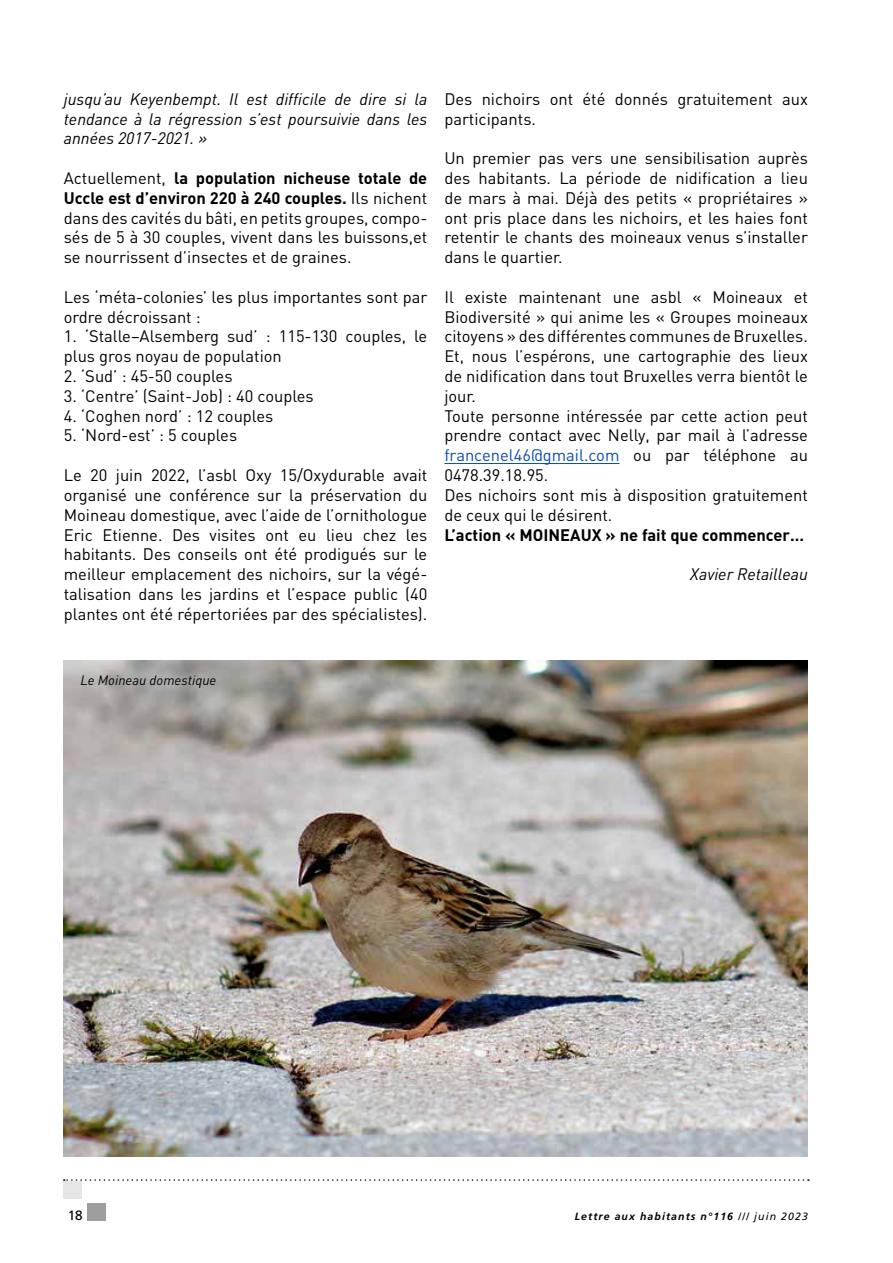
<style>
.page{position:relative;width:893px;height:1263px;background:#fff}
.page>*{position:absolute;margin:0;border:0;box-sizing:border-box;transform-origin:0 0}
.t1{font:16.5px/19.8px "DIN";color:#000}
.t2{font:italic 16.5px/19.8px "DIN";color:#000;text-align:justify}
.t3{font:700 16.5px "DIN";color:#000}
.t4{font:italic 13.5px "DIN";color:#000}
.t5{font:13.5px "Frutiger LT Std";color:#000}
.t6{font:italic 700 10.5px "Frutiger LT Std";letter-spacing:.105em;color:#000}
.s1{font-weight:700}
.s2{color:#0b4cb4}
.s3{font-weight:400}
</style>
<div class="page">
<svg style="left:64px;top:1179px;width:745px;height:2px"></svg>
<div style="left:87px;top:1203px;width:19px;height:18px;background:#9f9e9d"></div>
<div style="left:63px;top:1181px;width:18px;height:18px;background:#e6e6e6"></div>
<hr style="left:444px;top:463px;width:175px;height:1px;background:#0b4cb4">
<img style="left:64px;top:660px;width:744px;height:497px">
<p class="t2" style="left:64px;top:89px;width:365px">jusqu’au Keyenbempt. Il est difficile de dire si la tendance à la régression s’est poursuivie dans les années 2017-2021. »</p>
<p class="t1" style="left:64px;top:168px;width:365px;text-align:justify">Actuellement, <span class="s1">la population nicheuse totale de Uccle est d’environ 220 à 240 couples.</span> Ils nichent dans des cavités du bâti, en petits groupes, compo&shy;sés de 5 à 30 couples, vivent dans les buissons,et se nourrissent d’insectes et de graines.</p>
<p class="t1" style="left:64px;top:287px;width:365px">Les ‘méta-colonies’ les plus importantes sont par ordre décroissant :</p>
<p class="t1" style="left:64px;top:327px;width:365px">1. ‘Stalle–Alsemberg sud’ : 115-130 couples, le plus gros noyau de population</p>
<p class="t1" style="left:64px;top:366px;width:170px">2. ‘Sud’ : 45-50 couples</p>
<p class="t1" style="left:64px;top:386px;width:251px">3. ‘Centre’ (Saint-Job) : 40 couples</p>
<p class="t1" style="left:64px;top:406px;width:211px">4. ‘Coghen nord’ : 12 couples</p>
<p class="t1" style="left:64px;top:426px;width:175px">5. ‘Nord-est’ : 5 couples</p>
<p class="t1" style="left:64px;top:465px;width:365px;text-align:justify">Le 20 juin 2022, l’asbl Oxy 15/Oxydurable avait organisé une conférence sur la préservation du Moineau domestique, avec l’aide de l’ornithologue Eric Etienne. Des visites ont eu lieu chez les habitants. Des conseils ont été prodigués sur le meilleur emplacement des nichoirs, sur la végé&shy;talisation dans les jardins et l’espace public (40 plantes ont été répertoriées par des spécialistes).</p>
<p class="t1" style="left:444px;top:89px;width:365px">Des nichoirs ont été donnés gratuitement aux participants.</p>
<p class="t1" style="left:444px;top:149px;width:365px;text-align:justify">Un premier pas vers une sensibilisation auprès des habitants. La période de nidification a lieu de mars à mai. Déjà des petits « propriétaires » ont pris place dans les nichoirs, et les haies font retentir le chants des moineaux venus s’installer dans le quartier.</p>
<p class="t1" style="left:444px;top:287px;width:365px">Il existe maintenant une asbl « Moineaux et Biodiversité » qui anime les « Groupes moineaux citoyens » des différentes communes de Bruxelles.<br>Et, nous l’espérons, une cartographie des lieux de nidification dans tout Bruxelles verra bientôt le jour.<br>Toute personne intéressée par cette action peut prendre contact avec Nelly, par mail à l’adresse <span class="s2">francenel46@gmail.com</span> ou par téléphone au 0478.39.18.95.<br>Des nichoirs sont mis à disposition gratuitement de ceux qui le désirent.</p>
<p class="t3" style="left:444px;top:524px;width:361px">L’action « MOINEAUX » ne fait que commencer…</p>
<p class="t2" style="left:690px;top:564px;width:119px">Xavier Retailleau</p>
<p class="t4" style="left:81px;top:671px;width:137px">Le Moineau domestique</p>
<p class="t5" style="left:68px;top:1207px;width:17px">18</p>
<p class="t6" style="left:575px;top:1210px;width:234px">Lettre aux habitants n°116 <span class="s3">/// juin 2023</span></p>
</div>
